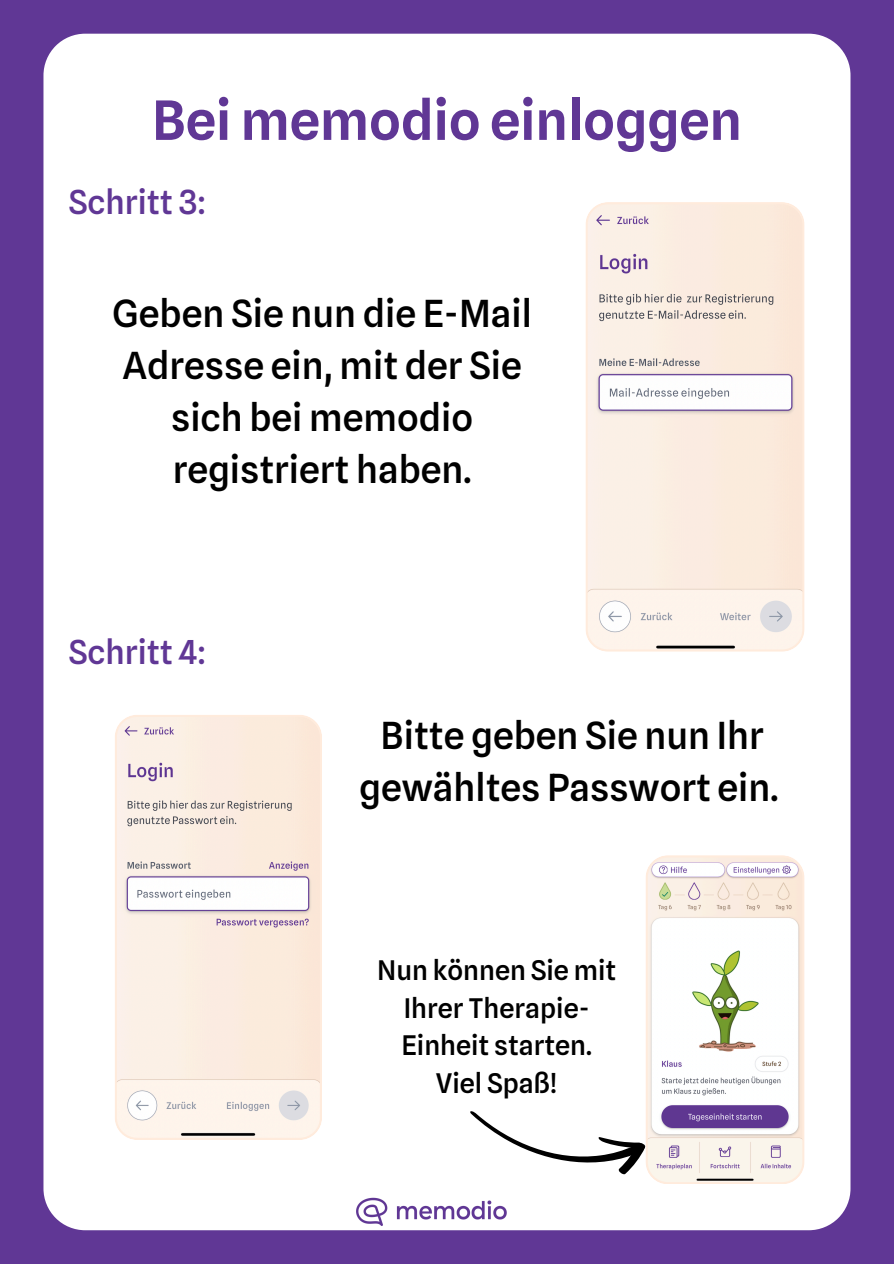
<style>
.page{position:relative;width:894px;height:1264px;background:#fff}
.page>*{position:absolute;margin:0;border:0;box-sizing:border-box;transform-origin:0 0}
.t1{font:600 54.15px "Spline Sans";color:#603795}
.t2{font:500 37.35px/51.8px "Spline Sans";color:#000;text-align:center}
.t3{font:500 33px "Spline Sans";color:#603795}
.t4{font:500 27.15px/37.5px "Spline Sans";color:#000;text-align:center}
</style>
<div class="page">
<div style="left:0;top:0;width:893px;height:1263px;background:#603795"></div>
<div style="left:43px;top:34px;width:807px;height:1196px;background:#fff"></div>
<img style="left:356px;top:1196px;width:151px;height:31px">
<svg style="left:645px;top:855px;width:159px;height:328px;background:#ebe5e4"></svg>
<svg style="left:115px;top:714px;width:207px;height:425px;background:#f6e9e0"></svg>
<svg style="left:585px;top:202px;width:219px;height:449px;background:#f6e9e0"></svg>
<svg style="left:461px;top:1094px;width:185px;height:94px;background:#ebebeb"></svg>
<h2 class="t1" style="left:152px;top:88px;width:591px">Bei memodio einloggen</h2>
<p class="t3" style="left:69px;top:182px;width:139px">Schritt 3:</p>
<p class="t2" style="left:112px;top:288px;width:421px">Geben Sie nun die E-Mail<br>Adresse ein, mit der Sie sich bei memodio registriert haben.</p>
<p class="t3" style="left:69px;top:631px;width:139px">Schritt 4:</p>
<p class="t2" style="left:359px;top:709px;width:421px">Bitte geben Sie nun Ihr gewähltes Passwort ein.</p>
<p class="t4" style="left:377px;top:951px;width:240px">Nun können Sie mit<br>Ihrer Therapie-<br>Einheit starten.</p>
<p class="t4" style="left:436px;top:1064px;width:123px">Viel Spaß!</p>
</div>
